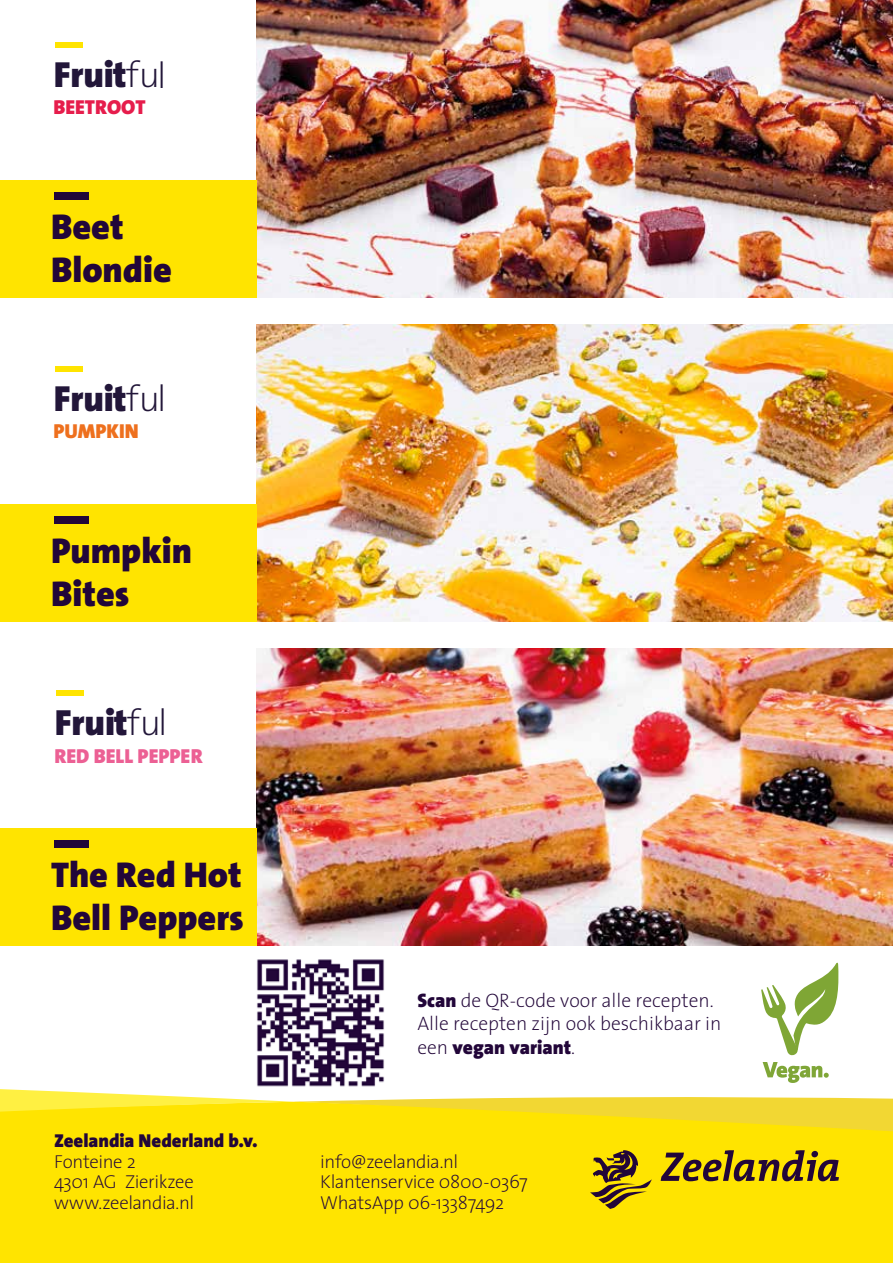
<style>
.page{position:relative;width:893px;height:1263px;background:#fff}
.page>*{position:absolute;margin:0;border:0;box-sizing:border-box;transform-origin:0 0}
.t1{font:900 36.6px "The Sans";color:#221639}
.t2{font:900 36.45px "The Sans";color:#221639}
.t3{font:900 36px/43.2px "The Sans";color:#220639}
.t4{font:900 20.4px "The Sans";color:#ec6094}
.t5{font:900 20.25px "The Sans";color:#e61d4c}
.t6{font:900 20.25px "The Sans";color:#ee701e}
.t7{font:200 19.5px/23.4px "The Sans";color:#220639}
.t8{font:200 18.75px/20.7px "The Sans";letter-spacing:-.02em;color:#220639}
.t9{font:900 18.75px "The Sans";color:#220639}
.s1{font-weight:200}
.s2{font-weight:900}
</style>
<div class="page">
<img style="left:257px;top:959px;width:127px;height:128px">
<img style="left:257px;top:324px;width:636px;height:298px">
<div style="left:0;top:1137px;width:893px;height:126px;background:#ffe400"></div>
<svg style="left:0;top:1089px;width:893px;height:48px"></svg>
<svg style="left:590px;top:1150px;width:62px;height:59px;background:#b49913"></svg>
<svg style="left:661px;top:1150px;width:178px;height:31px;background:#a48817"></svg>
<div style="left:56px;top:691px;width:28px;height:5px;background:#ffe400"></div>
<div style="left:55px;top:43px;width:28px;height:5px;background:#ffe400"></div>
<div style="left:55px;top:367px;width:28px;height:5px;background:#ffe400"></div>
<img style="left:257px;top:0;width:636px;height:298px">
<img style="left:257px;top:648px;width:636px;height:298px">
<div style="left:0;top:180px;width:257px;height:118px;background:#ffe400"></div>
<div style="left:0;top:504px;width:257px;height:118px;background:#ffe400"></div>
<div style="left:0;top:828px;width:257px;height:118px;background:#ffe400"></div>
<div style="left:54px;top:193px;width:35px;height:7px;background:#220639"></div>
<div style="left:54px;top:516px;width:35px;height:8px;background:#220639"></div>
<div style="left:54px;top:840px;width:35px;height:7px;background:#220639"></div>
<svg style="left:763px;top:1062px;width:66px;height:21px"></svg>
<svg style="left:761px;top:962px;width:78px;height:93px"></svg>
<h2 class="t2" style="left:54px;top:43px;width:114px">Fruit<span class="s1">ful</span></h2>
<p class="t5" style="left:53px;top:90px;width:94px">BEETROOT</p>
<h3 class="t3" style="left:51px;top:205px;width:123px">Beet<br>Blondie</h3>
<h2 class="t2" style="left:54px;top:367px;width:114px">Fruit<span class="s1">ful</span></h2>
<p class="t6" style="left:53px;top:414px;width:87px">PUMPKIN</p>
<h3 class="t3" style="left:51px;top:529px;width:142px">Pumpkin<br>Bites</h3>
<h1 class="t1" style="left:55px;top:691px;width:114px">Fruit<span class="s1">ful</span></h1>
<p class="t4" style="left:54px;top:738px;width:150px">RED BELL PEPPER</p>
<h3 class="t3" style="left:51px;top:852px;width:194px">The Red Hot<br>Bell Peppers</h3>
<p class="t9" style="left:54px;top:1125px;width:205px">Zeelandia Nederland b.v.</p>
<p class="t8" style="left:54px;top:1150px;width:142px">Fonteine 2<br>4301 AG Zierikzee www.zeelandia.nl</p>
<p class="t7" style="left:417px;top:988px;width:306px"><span class="s2">Scan</span> de QR-code voor alle recepten.<br>Alle recepten zijn ook beschikbaar in een <span class="s2">vegan variant</span>.</p>
<p class="t8" style="left:320px;top:1150px;width:209px">info@zeelandia.nl<br>Klantenservice 0800-0367<br>WhatsApp 06-13387492</p>
</div>
